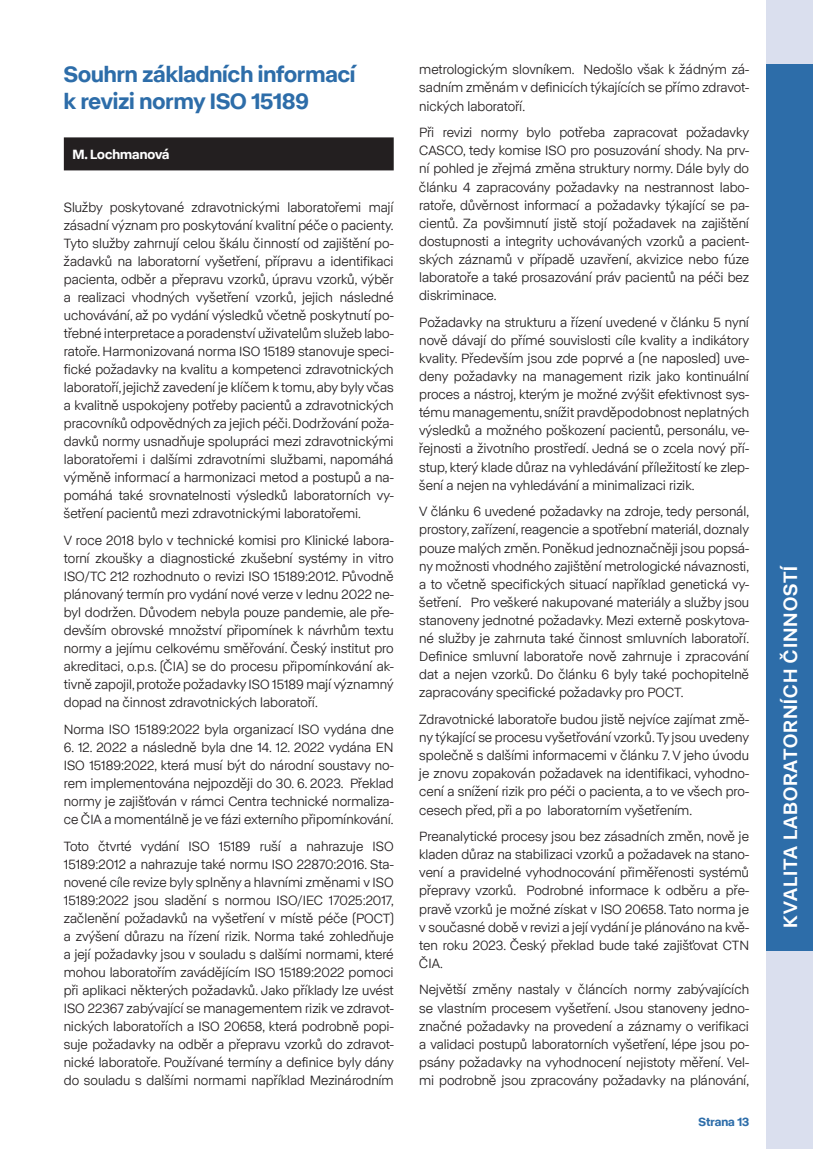
<style>
.page{position:relative;width:813px;height:1149px;background:#fff}
.page>*{position:absolute;margin:0;border:0;box-sizing:border-box;transform-origin:0 0}
.t1{font:700 22.5px/27px "ABC Normal";color:#2d6da9}
.t2{font:500 19.5px "ABC Normal";letter-spacing:.05em;color:#fff}
.t3{font:13.5px/18.1px "ABC Normal";color:#231f20;text-align:justify}
.t4{font:700 13.5px "ABC Normal";color:#fff}
.t5{font:700 12px "ABC Normal";color:#2d6da9}
</style>
<div class="page">
<div style="left:765px;top:950px;width:47px;height:198px;background:#dadfee"></div>
<div style="left:765px;top:64px;width:47px;height:886px;background:#2d6da9"></div>
<div style="left:765px;top:0;width:47px;height:64px;background:#dadfee"></div>
<div style="left:64px;top:137px;width:329px;height:33px;background:#231f20"></div>
<h1 class="t1" style="left:64px;top:59px;width:293px">Souhrn základních informací k revizi normy ISO 15189</h1>
<p class="t4" style="left:72px;top:145px;width:99px">M. Lochmanová</p>
<p class="t3" style="left:64px;top:197px;width:331px">Služby poskytované zdravotnickými laboratořemi mají zásadní význam pro poskytování kvalitní péče o pacienty.<br>Tyto služby zahrnují celou škálu činností od zajištění po&shy;žadavků na laboratorní vyšetření, přípravu a identifikaci pacienta, odběr a přepravu vzorků, úpravu vzorků, výběr a realizaci vhodných vyšetření vzorků, jejich následné uchovávání, až po vydání výsledků včetně poskytnutí po&shy;třebné interpretace a poradenství uživatelům služeb labo&shy;ratoře. Harmonizovaná norma ISO 15189 stanovuje speci&shy;fické požadavky na kvalitu a kompetenci zdravotnických laboratoří, jejichž zavedení je klíčem k tomu, aby byly včas a kvalitně uspokojeny potřeby pacientů a zdravotnických pracovníků odpovědných za jejich péči. Dodržování poža&shy;davků normy usnadňuje spolupráci mezi zdravotnickými laboratořemi i dalšími zdravotními službami, napomáhá výměně informací a harmonizaci metod a postupů a na&shy;pomáhá také srovnatelnosti výsledků laboratorních vy&shy;šetření pacientů mezi zdravotnickými laboratořemi.</p>
<p class="t3" style="left:64px;top:530px;width:331px">V roce 2018 bylo v technické komisi pro Klinické labora&shy;torní zkoušky a diagnostické zkušební systémy in vitro ISO/TC 212 rozhodnuto o revizi ISO 15189:2012. Původně plánovaný termín pro vydání nové verze v lednu 2022 ne&shy;byl dodržen. Důvodem nebyla pouze pandemie, ale pře&shy;devším obrovské množství připomínek k návrhům textu normy a jejímu celkovému směřování. Český institut pro akreditaci, o.p.s. (ČIA) se do procesu připomínkování ak&shy;tivně zapojil, protože požadavky ISO 15189 mají významný dopad na činnost zdravotnických laboratoří.</p>
<p class="t3" style="left:64px;top:719px;width:331px">Norma ISO 15189:2022 byla organizací ISO vydána dne</p>
<p class="t3" style="left:64px;top:737px;width:331px">6. 12. 2022 a následně byla dne 14. 12. 2022 vydána EN ISO 15189:2022, která musí být do národní soustavy no&shy;rem implementována nejpozději do 30. 6. 2023. Překlad normy je zajišťován v rámci Centra technické normaliza&shy;ce ČIA a momentálně je ve fázi externího připomínkování.</p>
<p class="t3" style="left:64px;top:835px;width:331px">Toto čtvrté vydání ISO 15189 ruší a nahrazuje ISO 15189:2012 a nahrazuje také normu ISO 22870:2016. Sta&shy;novené cíle revize byly splněny a hlavními změnami v ISO 15189:2022 jsou sladění s normou ISO/IEC 17025:2017, začlenění požadavků na vyšetření v místě péče (POCT) a zvýšení důrazu na řízení rizik. Norma také zohledňuje a její požadavky jsou v souladu s dalšími normami, které mohou laboratořím zavádějícím ISO 15189:2022 pomoci při aplikaci některých požadavků. Jako příklady lze uvést ISO 22367 zabývající se managementem rizik ve zdravot&shy;nických laboratořích a ISO 20658, která podrobně popi&shy;suje požadavky na odběr a přepravu vzorků do zdravot&shy;nické laboratoře. Používané termíny a definice byly dány do souladu s dalšími normami například Mezinárodním</p>
<p class="t3" style="left:419px;top:60px;width:331px">metrologickým slovníkem. Nedošlo však k žádným zá&shy;sadním změnám v definicích týkajících se přímo zdravot&shy;nických laboratoří.</p>
<p class="t3" style="left:419px;top:122px;width:331px">Při revizi normy bylo potřeba zapracovat požadavky CASCO, tedy komise ISO pro posuzování shody. Na prv&shy;ní pohled je zřejmá změna struktury normy. Dále byly do článku 4 zapracovány požadavky na nestrannost labo&shy;ratoře, důvěrnost informací a požadavky týkající se pa&shy;cientů. Za povšimnutí jistě stojí požadavek na zajištění dostupnosti a integrity uchovávaných vzorků a pacient&shy;ských záznamů v případě uzavření, akvizice nebo fúze laboratoře a také prosazování práv pacientů na péči bez diskriminace.</p>
<p class="t3" style="left:419px;top:312px;width:331px">Požadavky na strukturu a řízení uvedené v článku 5 nyní nově dávají do přímé souvislosti cíle kvality a indikátory kvality. Především jsou zde poprvé a (ne naposled) uve&shy;deny požadavky na management rizik jako kontinuální proces a nástroj, kterým je možné zvýšit efektivnost sys&shy;tému managementu, snížit pravděpodobnost neplatných výsledků a možného poškození pacientů, personálu, ve&shy;řejnosti a životního prostředí. Jedná se o zcela nový pří&shy;stup, který klade důraz na vyhledávání příležitostí ke zlep&shy;šení a nejen na vyhledávání a minimalizaci rizik.</p>
<p class="t3" style="left:419px;top:501px;width:331px">V článku 6 uvedené požadavky na zdroje, tedy personál, prostory, zařízení, reagencie a spotřební materiál, doznaly pouze malých změn. Poněkud jednoznačněji jsou popsá&shy;ny možnosti vhodného zajištění metrologické návaznosti, a to včetně specifických situací například genetická vy&shy;šetření. Pro veškeré nakupované materiály a služby jsou stanoveny jednotné požadavky. Mezi externě poskytova&shy;né služby je zahrnuta také činnost smluvních laboratoří.<br>Definice smluvní laboratoře nově zahrnuje i zpracování dat a nejen vzorků. Do článku 6 byly také pochopitelně zapracovány specifické požadavky pro POCT.</p>
<p class="t3" style="left:419px;top:709px;width:331px">Zdravotnické laboratoře budou jistě nejvíce zajímat změ&shy;ny týkající se procesu vyšetřování vzorků. Ty jsou uvedeny společně s dalšími informacemi v článku 7. V jeho úvodu je znovu zopakován požadavek na identifikaci, vyhodno&shy;cení a snížení rizik pro péči o pacienta, a to ve všech pro&shy;cesech před, při a po laboratorním vyšetřením.</p>
<p class="t3" style="left:419px;top:826px;width:331px">Preanalytické procesy jsou bez zásadních změn, nově je kladen důraz na stabilizaci vzorků a požadavek na stano&shy;vení a pravidelné vyhodnocování přiměřenosti systémů přepravy vzorků. Podrobné informace k odběru a pře&shy;pravě vzorků je možné získat v ISO 20658. Tato norma je v současné době v revizi a její vydání je plánováno na kvě&shy;ten roku 2023. Český překlad bude také zajišťovat CTN ČIA.</p>
<p class="t3" style="left:419px;top:979px;width:331px">Největší změny nastaly v článcích normy zabývajících se vlastním procesem vyšetření. Jsou stanoveny jedno&shy;značné požadavky na provedení a záznamy o verifikaci a validaci postupů laboratorních vyšetření, lépe jsou po&shy;psány požadavky na vyhodnocení nejistoty měření. Vel&shy;mi podrobně jsou zpracovány požadavky na plánování,</p>
<p class="t5" style="left:698px;top:1112px;width:52px">Strana 13</p>
<h2 class="t2" style="left:777px;top:927px;width:364px;rotate:-90deg">KVALITA LABORATORNÍCH ČINNOSTÍ</h2>
</div>
